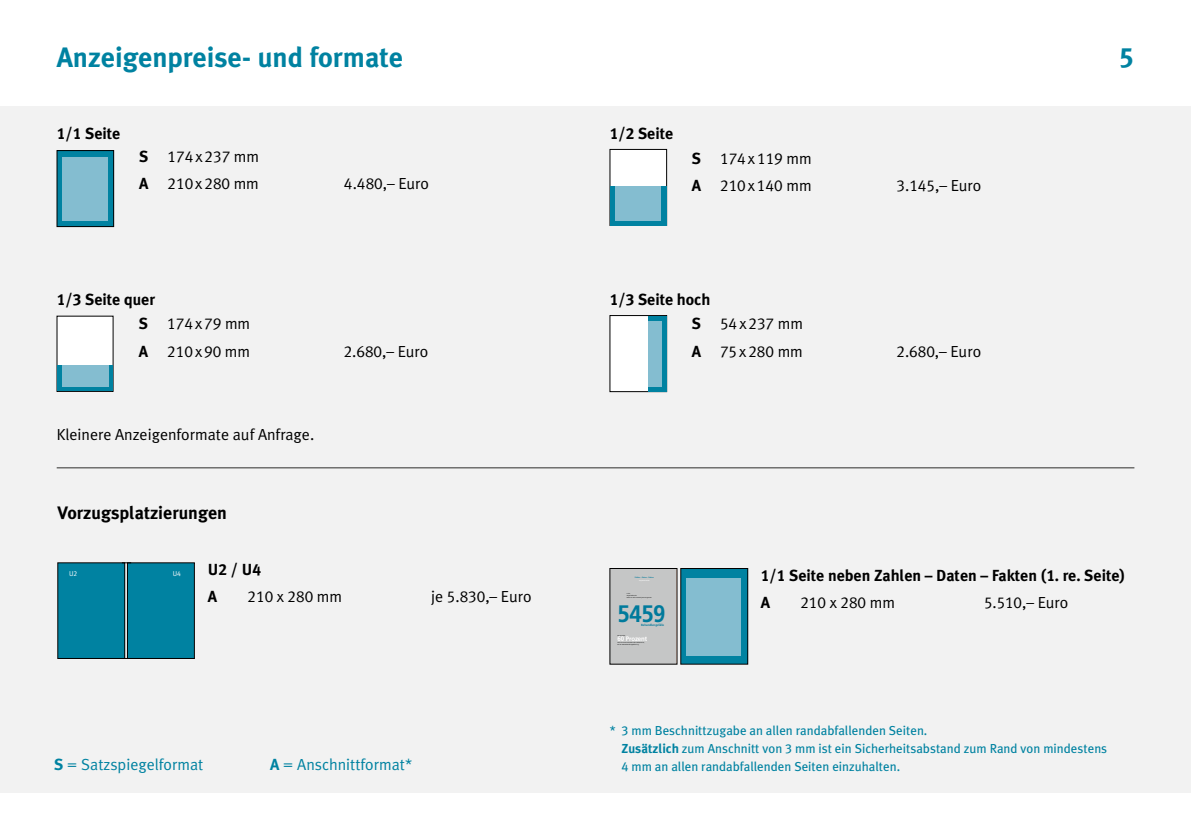
<style>
.page{position:relative;width:1191px;height:840px;background:#fff}
.page>*{position:absolute;margin:0;border:0;box-sizing:border-box;transform-origin:0 0}
.t1{font:700 28px "Meta Plus";color:#0082a1}
.t2{font:28px "Meta Plus Bold Caps";color:#0082a1}
.t3{font:700 23.8px "Frutiger LT Std";color:#007a9c;scale:.93 1}
.t4{font:700 18px "Meta Plus";color:#000}
.t5{font:16px "Meta Plus Normal";color:#000}
.t6{font:16px/27.6px "Meta Plus Normal Caps";color:#000}
.t7{font:700 16px/27.6px "Meta Plus";color:#000}
.t8{font:16px "Meta Plus Normal";color:#0082a1}
.t9{font:13px/18px "Meta Plus";color:#0082a1}
.t10{font:7px "Meta Plus Normal";color:#fff}
.t11{font:700 6.6px "Frutiger LT Std";letter-spacing:-.02em;color:#fff;scale:.93 1}
.t12{font:700 3px "Frutiger LT Std";letter-spacing:-.01em;color:#007a9c;scale:.93 1}
.s1{font-family:"Meta Plus Bold Caps";font-weight:400}
.s2{font-family:"Meta Plus";font-weight:700}
.s3{font-family:"Meta Plus Normal"}
.s4{font-family:"Meta Plus Normal Caps"}
.s5{font-family:"Meta Plus Book Caps"}
.s6{font-weight:700}
</style>
<div class="page">
<div style="left:0;top:106px;width:1191px;height:686px;background:#f2f2f2"></div>
<div style="left:57px;top:316px;width:56px;height:75px;background:#fff"></div>
<hr style="left:57px;top:467px;width:1077px;height:1px;background:#6f6f6e">
<div style="left:57px;top:150px;width:57px;height:76px;background:#0082a1"></div>
<div style="left:57px;top:150px;width:57px;height:77px;border:1px solid #000"></div>
<div style="left:58px;top:562px;width:67px;height:96px;background:#0082a1"></div>
<div style="left:58px;top:562px;width:67px;height:96px;border:1px solid #000"></div>
<div style="left:127px;top:562px;width:67px;height:96px;background:#0082a1"></div>
<div style="left:127px;top:562px;width:68px;height:96px;border:1px solid #000"></div>
<div style="left:610px;top:149px;width:56px;height:76px;background:#fff"></div>
<div style="left:609px;top:149px;width:58px;height:77px;border:1px solid #000"></div>
<div style="left:57px;top:365px;width:56px;height:26px;background:#0082a1"></div>
<div style="left:62px;top:156px;width:46px;height:64px;background:#84bdd0"></div>
<div style="left:62px;top:365px;width:46px;height:22px;background:#84bdd0"></div>
<div style="left:610px;top:186px;width:56px;height:39px;background:#0082a1"></div>
<div style="left:615px;top:186px;width:46px;height:35px;background:#84bdd0"></div>
<div style="left:610px;top:315px;width:56px;height:76px;background:#fff"></div>
<div style="left:648px;top:315px;width:18px;height:76px;background:linear-gradient(to bottom,#0082a1,#0082a1)"></div>
<div style="left:648px;top:321px;width:13px;height:65px;background:#84bdd0"></div>
<div style="left:611px;top:570px;width:64px;height:92px;background:#c5c6c6"></div>
<div style="left:681px;top:568px;width:66px;height:95px;background:#0082a1"></div>
<div style="left:680px;top:568px;width:68px;height:96px;border:1px solid #000"></div>
<div style="left:686px;top:577px;width:54px;height:78px;background:#84bdd0"></div>
<h1 class="t1" style="left:57px;top:41px;width:348px">Anzeigenpreise- und formate</h1>
<p class="t7" style="left:57px;top:119px;width:65px"><span class="s1">1/1</span> Seite</p>
<p class="t7" style="left:609px;top:119px;width:65px"><span class="s1">1/2</span> Seite</p>
<p class="t6" style="left:139px;top:142px;width:121px"><span class="s2">S</span> 174<span class="s3">x</span>237 <span class="s3">mm<br></span><span class="s2">A</span> 210<span class="s3">x</span>280 <span class="s3">mm</span></p>
<p class="t5" style="left:344px;top:174px;width:87px"><span class="s4">4</span>.<span class="s4">480</span>,– Euro</p>
<p class="t6" style="left:692px;top:144px;width:121px"><span class="s2">S</span> 174<span class="s3">x</span>119 <span class="s3">mm<br></span><span class="s2">A</span> 210<span class="s3">x</span>140 <span class="s3">mm</span></p>
<p class="t7" style="left:57px;top:286px;width:100px"><span class="s1">1/3</span> Seite quer</p>
<p class="t7" style="left:609px;top:286px;width:102px"><span class="s1">1/3</span> Seite hoch</p>
<p class="t6" style="left:139px;top:309px;width:113px"><span class="s2">S</span> 174<span class="s3">x</span>79 <span class="s3">mm<br></span><span class="s2">A</span> 210<span class="s3">x</span>90 <span class="s3">mm</span></p>
<p class="t5" style="left:57px;top:424px;width:259px">Kleinere Anzeigenformate auf Anfrage.</p>
<h3 class="t4" style="left:58px;top:501px;width:171px">Vorzugsplatzierungen</h3>
<p class="t5" style="left:344px;top:342px;width:86px"><span class="s4">2</span>.<span class="s4">680</span>,– Euro</p>
<p class="t6" style="left:691px;top:309px;width:113px"><span class="s2">S</span> 54<span class="s3">x</span>237 <span class="s3">mm<br></span><span class="s2">A</span> 75<span class="s3">x</span>280 <span class="s3">mm</span></p>
<p class="t5" style="left:896px;top:176px;width:87px"><span class="s4">3</span>.<span class="s4">145</span>,– Euro</p>
<p class="t5" style="left:896px;top:342px;width:86px"><span class="s4">2</span>.<span class="s4">680</span>,– Euro</p>
<h1 class="t2" style="left:1119px;top:41px;width:16px">5</h1>
<p class="t10" style="left:69px;top:569px;width:10px">U<span class="s4">2</span></p>
<p class="t10" style="left:173px;top:569px;width:10px">U<span class="s4">4</span></p>
<p class="t7" style="left:208px;top:555px;width:55px">U<span class="s1">2</span> / U<span class="s1">4<br></span>A</p>
<p class="t6" style="left:247px;top:582px;width:96px">210 <span class="s3">x</span> 280 <span class="s3">mm</span></p>
<p class="t5" style="left:431px;top:587px;width:102px">je <span class="s4">5.830</span>,– Euro</p>
<p class="t8" style="left:54px;top:754px;width:151px"><span class="s2">S</span> = Satzspiegelformat</p>
<p class="t8" style="left:270px;top:754px;width:144px"><span class="s2">A</span> = Anschnittformat*</p>
<h2 class="t3" style="left:617px;top:599px;width:53px">5459</h2>
<p class="t12" style="left:641px;top:623px;width:26px">Behandlungsfälle</p>
<p class="t11" style="left:617px;top:634px;width:34px">60 Prozent</p>
<p class="t7" style="left:760px;top:561px;width:366px"><span class="s1">1/1</span> Seite neben Zahlen – Daten – Fakten (<span class="s1">1</span>. re. Seite)<br>A</p>
<p class="t6" style="left:800px;top:588px;width:96px">210 <span class="s3">x</span> 280 <span class="s3">mm</span></p>
<p class="t5" style="left:984px;top:593px;width:86px"><span class="s4">5</span>.<span class="s4">510</span>,– Euro</p>
<p class="t9" style="left:621px;top:721px;width:487px;text-indent:-12px">* <span class="s5">3</span> mm Beschnittzugabe an allen randabfallenden Seiten.<br><span class="s6">Zusätzlich</span> zum Anschnitt von <span class="s5">3</span> mm ist ein Sicherheitsabstand zum Rand von mindestens<br><span class="s5">4</span> mm an allen randabfallenden Seiten einzuhalten.</p>
</div>
